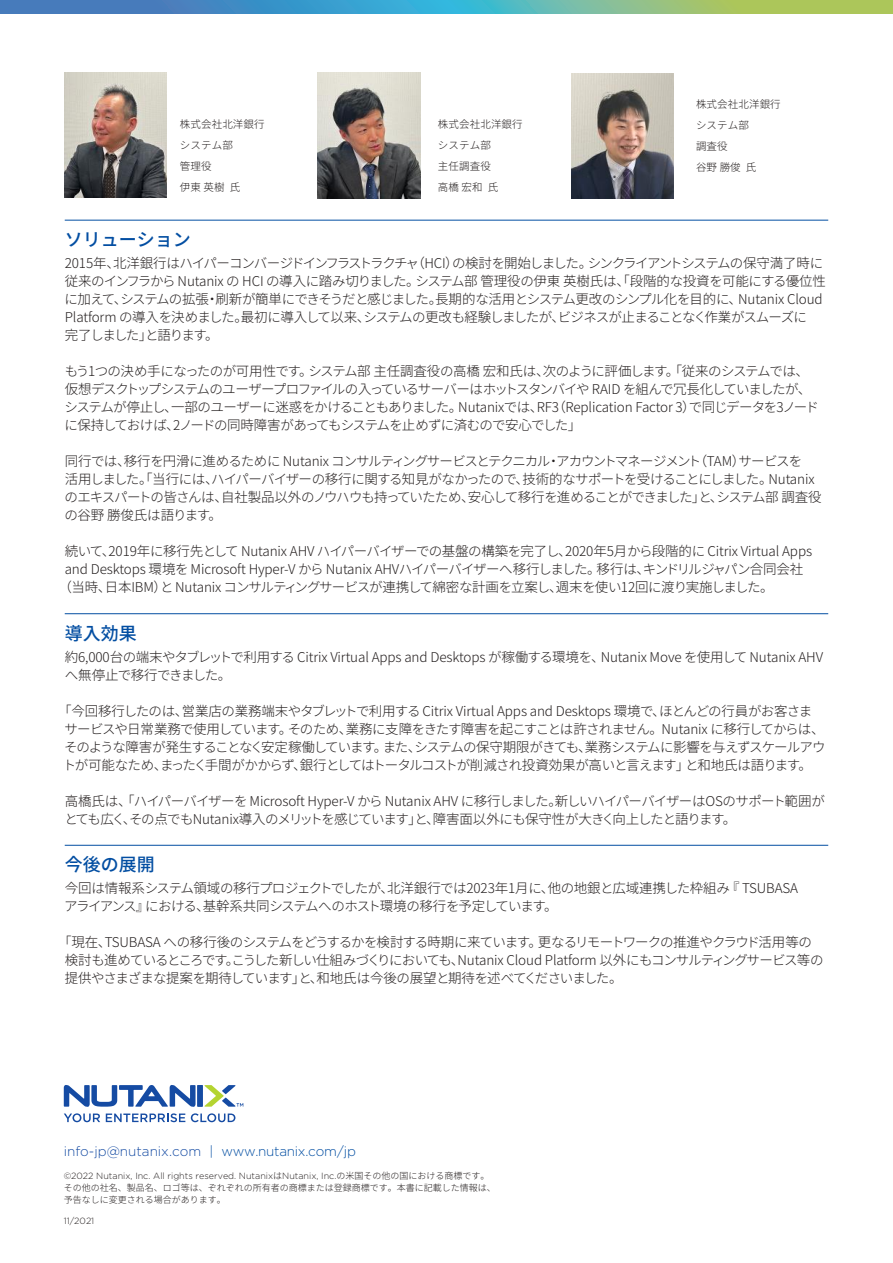
<style>
.page{position:relative;width:893px;height:1263px;background:#fff}
.page>*{position:absolute;margin:0;border:0;box-sizing:border-box;transform-origin:0 0}
.t1{font:500 18px "Noto Sans JP";color:#034ea2}
.t2{font:300 13.5px/18px "Noto Sans JP";letter-spacing:-.04em;color:#241f1f}
.t3{font:300 13.5px/18px "Noto Sans JP";letter-spacing:-.01em;color:#241f1f}
.t4{font:300 13.5px/18px "Noto Sans JP";letter-spacing:-.06em;color:#241f1f}
.t5{font:300 13.5px "Gotham";color:#154ba3}
.t6{font:300 10.5px/21.1px "Noto Sans JP";letter-spacing:.01em;color:#241f1f}
.t7{font:300 9px "Gotham";color:#241f1f}
.t8{font:300 9px/12px "Source Han Sans JP";color:#241f1f}
.s1{color:#034ea2}
.s2{font-family:"Source Han Sans JP"}
</style>
<div class="page">
<svg style="left:205px;top:1085px;width:38px;height:22px"></svg>
<div style="left:197px;top:1085px;width:6px;height:22px;background:#154ba3"></div>
<svg style="left:64px;top:1085px;width:132px;height:22px"></svg>
<svg style="left:64px;top:1113px;width:36px;height:9px"></svg>
<svg style="left:106px;top:1113px;width:79px;height:9px"></svg>
<svg style="left:191px;top:1113px;width:44px;height:9px"></svg>
<svg style="left:0;top:0;width:893px;height:14px;background:#64a7a7"></svg>
<hr style="left:65px;top:220px;width:763px;height:1px;background:#034ea2">
<hr style="left:65px;top:613px;width:763px;height:1px;background:#034ea2">
<hr style="left:65px;top:845px;width:763px;height:1px;background:#034ea2">
<img style="left:65px;top:72px;width:102px;height:125px">
<img style="left:318px;top:72px;width:103px;height:126px">
<img style="left:572px;top:74px;width:102px;height:124px">
<p class="t6" style="left:180px;top:113px;width:86px">株式会社北洋銀行システム部<br>管理役<br>伊東英樹氏</p>
<p class="t6" style="left:438px;top:113px;width:86px">株式会社北洋銀行システム部<br>主任調査役<br>高橋宏和氏</p>
<p class="t6" style="left:696px;top:93px;width:86px">株式会社北洋銀行システム部<br>調査役<br>谷野勝俊氏</p>
<h1 class="t1" style="left:65px;top:229px;width:127px">ソリューション</h1>
<p class="t2" style="left:65px;top:255px;width:763px">2015年、北洋銀行はハイパーコンバージドインフラストラクチャ（HCI）の検討を開始しました。シンクライアントシステムの保守満了時に従来のインフラから Nutanix の HCI の導入に踏み切りました。システム部管理役の伊東英樹氏は、「段階的な投資を可能にする優位性に加えて、システムの拡張・刷新が簡単にできそうだと感じました。長期的な活用とシステム更改のシンプル化を目的に、Nutanix Cloud Platform の導入を決めました。最初に導入して以来、システムの更改も経験しましたが、ビジネスが止まることなく作業がスムーズに<br>完了しました」と語ります。</p>
<p class="t2" style="left:65px;top:363px;width:756px">もう1つの決め手になったのが可用性です。システム部主任調査役の高橋宏和氏は、次のように評価します。「従来のシステムでは、仮想デスクトップシステムのユーザープロファイルの入っているサーバーはホットスタンバイや RAID を組んで冗長化していましたが、システムが停止し、一部のユーザーに迷惑をかけることもありました。Nutanixでは、RF3（Replication Factor 3）で同じデータを3ノードに保持しておけば、2ノードの同時障害があってもシステムを止めずに済むので安心でした」</p>
<p class="t4" style="left:65px;top:453px;width:759px">同行では、移行を円滑に進めるために Nutanix コンサルティングサービスとテクニカル・アカウントマネージメント（TAM）サービスを<br>活用しました。「当行には、ハイパーバイザーの移行に関する知見がなかったので、技術的なサポートを受けることにしました。Nutanixのエキスパートの皆さんは、自社製品以外のノウハウも持っていたため、安心して移行を進めることができました」と、システム部調査役の谷野勝俊氏は語ります。</p>
<p class="t3" style="left:65px;top:543px;width:749px">続いて、2019年に移行先として Nutanix AHV ハイパーバイザーでの基盤の構築を完了し、2020年5月から段階的に Citrix Virtual Apps</p>
<p class="t3" style="left:65px;top:561px;width:740px">and Desktops 環境をMicrosoft Hyper-V から Nutanix AHVハイパーバイザーへ移行しました。移行は、キンドリルジャパン合同会社</p>
<p class="t2" style="left:58px;top:579px;width:717px">（当時、日本IBM）とNutanix コンサルティングサービスが連携して綿密な計画を立案し、週末を使い12回に渡り実施しました。</p>
<h1 class="t1" style="left:65px;top:623px;width:73px">導入効果</h1>
<p class="t3" style="left:65px;top:648px;width:760px">約6,000台の端末やタブレットで利用する Citrix Virtual Apps and Desktops が稼働する環境を、Nutanix Move を使用して Nutanix AHVへ無停止で移行できました。</p>
<p class="t2" style="left:63px;top:702px;width:764px;text-indent:-4px">「今回移行したのは、営業店の業務端末やタブレットで利用する Citrix Virtual Apps and Desktops 環境で、ほとんどの行員がお客さまサービスや日常業務で使用しています。そのため、業務に支障をきたす障害を起こすことは許されません。Nutanix に移行してからは、そのような障害が発生することなく安定稼働しています。また、システムの保守期限がきても、業務システムに影響を与えずスケールアウトが可能なため、まったく手間がかからず、銀行としてはトータルコストが削減され投資効果が高いと言えます」と和地氏は語ります。</p>
<p class="t2" style="left:64px;top:792px;width:762px">高橋氏は、「ハイパーバイザーを Microsoft Hyper-V から Nutanix AHV に移行しました。新しいハイパーバイザーはOSのサポート範囲がとても広く、その点でもNutanix導入のメリットを感じています」と、障害面以外にも保守性が大きく向上したと語ります。</p>
<h1 class="t1" style="left:65px;top:854px;width:91px">今後の展開</h1>
<p class="t2" style="left:64px;top:880px;width:735px">今回は情報系システム領域の移行プロジェクトでしたが、北洋銀行では2023年1月に、他の地銀と広域連携した枠組み『 TSUBASAアライアンス』における、基幹系共同システムへのホスト環境の移行を予定しています。</p>
<p class="t2" style="left:65px;top:934px;width:760px;text-indent:-6px">「現在、TSUBASA への移行後のシステムをどうするかを検討する時期に来ています。更なるリモートワークの推進やクラウド活用等の検討も進めているところです。こうした新しい仕組みづくりにおいても、Nutanix Cloud Platform 以外にもコンサルティングサービス等の提供やさまざまな提案を期待しています」と、和地氏は今後の展望と期待を述べてくださいました。</p>
<p class="t5" style="left:64px;top:1142px;width:294px">info-jp@nutanix.com <span class="s1">| www.nutanix.com/jp</span></p>
<p class="t7" style="left:64px;top:1170px;width:427px">©2022 Nutanix, Inc. All rights reserved. Nutanix<span class="s2">は</span>Nutanix, Inc.<span class="s2">の米国その他の国における商標です。</span></p>
<p class="t8" style="left:64px;top:1181px;width:434px">その他の社名、製品名、ロゴ等は、ぞれぞれの所有者の商標または登録商標です。本書に記載した情報は、予告なしに変更される場合があります。</p>
<p class="t7" style="left:64px;top:1215px;width:32px">11/2021</p>
</div>
